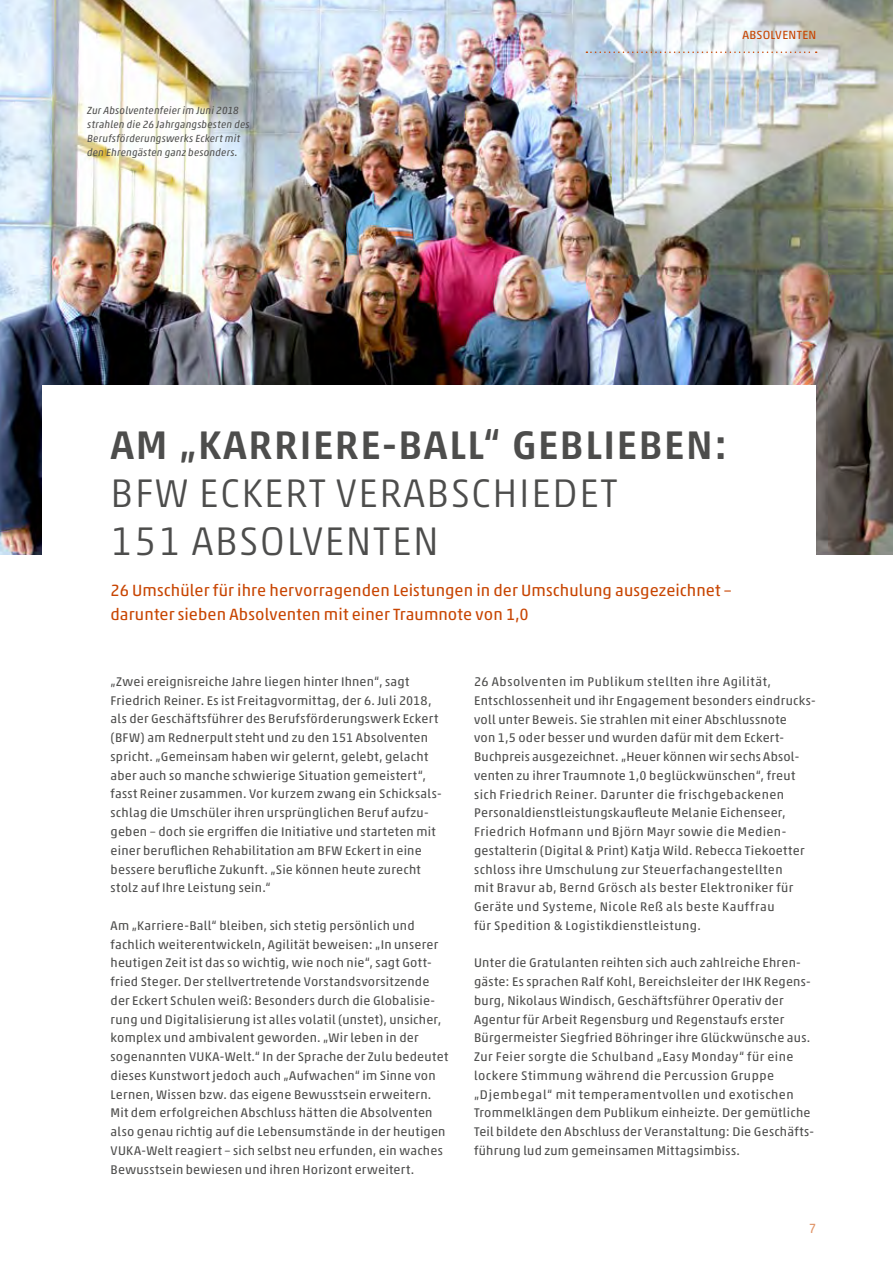
<style>
.page{position:relative;width:893px;height:1263px;background:#fff}
.page>*{position:absolute;margin:0;border:0;box-sizing:border-box;transform-origin:0 0}
.t1{font:300 40.5px "Akko Pro";letter-spacing:.04em;color:#4d4d4c}
.t2{font:500 40.5px "Akko Pro";letter-spacing:.04em;color:#4d4d4c}
.t3{font:16.5px/24px "Akko Pro";letter-spacing:.005em;color:#c84502}
.t4{font:13.5px "Akko Pro";color:#e09366}
.t5{font:12.75px/18.8px "Akko Pro";letter-spacing:.02em;color:#4d4d4c}
.t6{font:12px "Akko Pro";letter-spacing:.02em;color:#c84502}
.t7{font:italic 10.5px/14.2px "Akko Pro";letter-spacing:.015em;color:#4d4d4c}
</style>
<div class="page">
<img style="left:0;top:0;width:893px;height:555px">
<div style="left:43px;top:385px;width:773px;height:212px;background:#fff"></div>
<svg style="left:586px;top:51px;width:231px;height:2px"></svg>
<p class="t7" style="left:87px;top:103px;width:164px">Zur Absolventenfeier im Juni 2018 strahlen die 26 Jahrgangsbesten des Berufsförderungswerks Eckert mit den Ehrengästen ganz besonders.</p>
<p class="t6" style="left:742px;top:27px;width:76px">absolvente n</p>
<h1 class="t2" style="left:111px;top:420px;width:310px">AM „KARRIERE-BALL</h1>
<h1 class="t2" style="left:483px;top:420px;width:77px">“ GEBLIEBEN</h1>
<h1 class="t2" style="left:714px;top:420px;width:15px">:</h1>
<h1 class="t1" style="left:111px;top:469px;width:360px">BFW ECKERT VERABSCHI</h1>
<h1 class="t1" style="left:531px;top:469px;width:86px">EDET</h1>
<h1 class="t1" style="left:111px;top:517px;width:322px">151 ABSOLVENTEN</h1>
<p class="t3" style="left:111px;top:578px;width:623px">26 Umschüler für ihre hervorragenden Leistungen in der Umschulung ausgezeichnet – darunter sieben Absolventen mit einer Traumnote von 1,0</p>
<p class="t5" style="left:111px;top:672px;width:333px">„Zwei ereignisreiche Jahre liegen hinter I hnen“, sagt Friedrich Reiner. Es ist Freitagvormittag, der 6. Juli 2018, als der Geschäftsführer des Berufsförderungswerk Eckert (BFW) am Rednerpult steht und zu den 151 Absolventen spricht. „Gemeinsam haben wir gelernt, gelebt, gelacht aber auch so manche schwierige Situation gemeistert“, fasst Reiner zusammen. Vor kurzem zwang ein Schicksals&shy;schlag die Umschüler ihren ursprünglichen Beruf aufzu&shy;geben – doch sie ergriffen die I nitiative und starteten mit einer beruflichen Rehabilitation am BFW Eckert in eine bessere berufliche Zukunft. „Sie können heute zurecht stolz auf I hre Leistung sein.“</p>
<p class="t5" style="left:111px;top:916px;width:339px">Am „Karriere-Ball“ bleiben, sich stetig persönlich und fachlich weiterentwickeln, Agilität beweisen: „I n unserer heutigen Zeit ist das so wichtig, wie noch nie“, sagt Gott&shy;fried Steger. Der stellvertretende Vorstandsvorsitzende der Eckert Schulen weiß: Besonders durch die Globalisie&shy;rung und Digitalisierung ist alles volatil (unstet), unsicher, komplex und ambivalent geworden. „Wir leben in der sogenannten VUKA-Welt.“ I n der Sprache der Zulu bedeutet dieses Kunstwort jedoch auch „Aufwachen“ im Sinne von Lernen, Wissen bzw. das eigene Bewusstsein erweitern.<br>Mit dem erfolgreichen Abschluss hätten die Absolventen also genau richtig auf die Lebensumstände in der heutigen VUKA-Welt reagiert – sich selbst neu erfunden, ein waches Bewusstsein bewiesen und ihren Horizont erweitert.</p>
<p class="t5" style="left:474px;top:672px;width:343px">26 Absolventen im Publikum stellten ihre Agilität, Entschlossenheit und ihr Engagement besonders eindrucks&shy;voll unter Beweis. Sie strahlen mit einer Abschlussnote<br>von 1,5 oder besser und wurden dafür mit dem Eckert-Buchpreis ausgezeichnet. „Heuer können wir sechs Absol&shy;venten zu ihrer Traumnote 1,0 beglückwünschen“, freut sich Friedrich Reiner. Darunter die frischgebackenen Personaldienstleistungskaufleute Melanie Eichenseer, Friedrich Hofmann und Björn Mayr sowie die Medien&shy;gestalterin (Digital &amp; Print) Katja Wild. Rebecca Tiekoetter schloss ihre Umschulung zur Steuerfachangestellten<br>mit Bravur ab, Bernd Grösch als bester Elektroniker für Geräte und Systeme, N icole Reß als beste Kauffrau<br>für Spedition &amp; Logistikdienstleistung.</p>
<p class="t5" style="left:474px;top:953px;width:342px">Unter die Gratulanten reihten sich auch zahlreiche Ehren&shy;gäste: Es sprachen Ralf Kohl, Bereichsleiter der I HK Regens&shy;burg, N ikolaus Windisch, Geschäftsführer Operativ der Agentur für Arbeit Regensburg und Regenstaufs erster Bürgermeister Siegfried Böhringer ihre Glückwünsche aus.<br>Zur Feier sorgte die Schulband „Easy Monday“ für eine lockere Stimmung während die Percussion Gruppe „Djembegal“ mit temperamentvollen und exotischen Trommelklängen dem Publikum einheizte. Der gemütliche Teil bildete den Abschluss der Veranstaltung: Die Geschäfts&shy;führung lud zum gemeinsamen Mittagsimbiss.</p>
<p class="t4" style="left:809px;top:1220px;width:9px">7</p>
</div>
